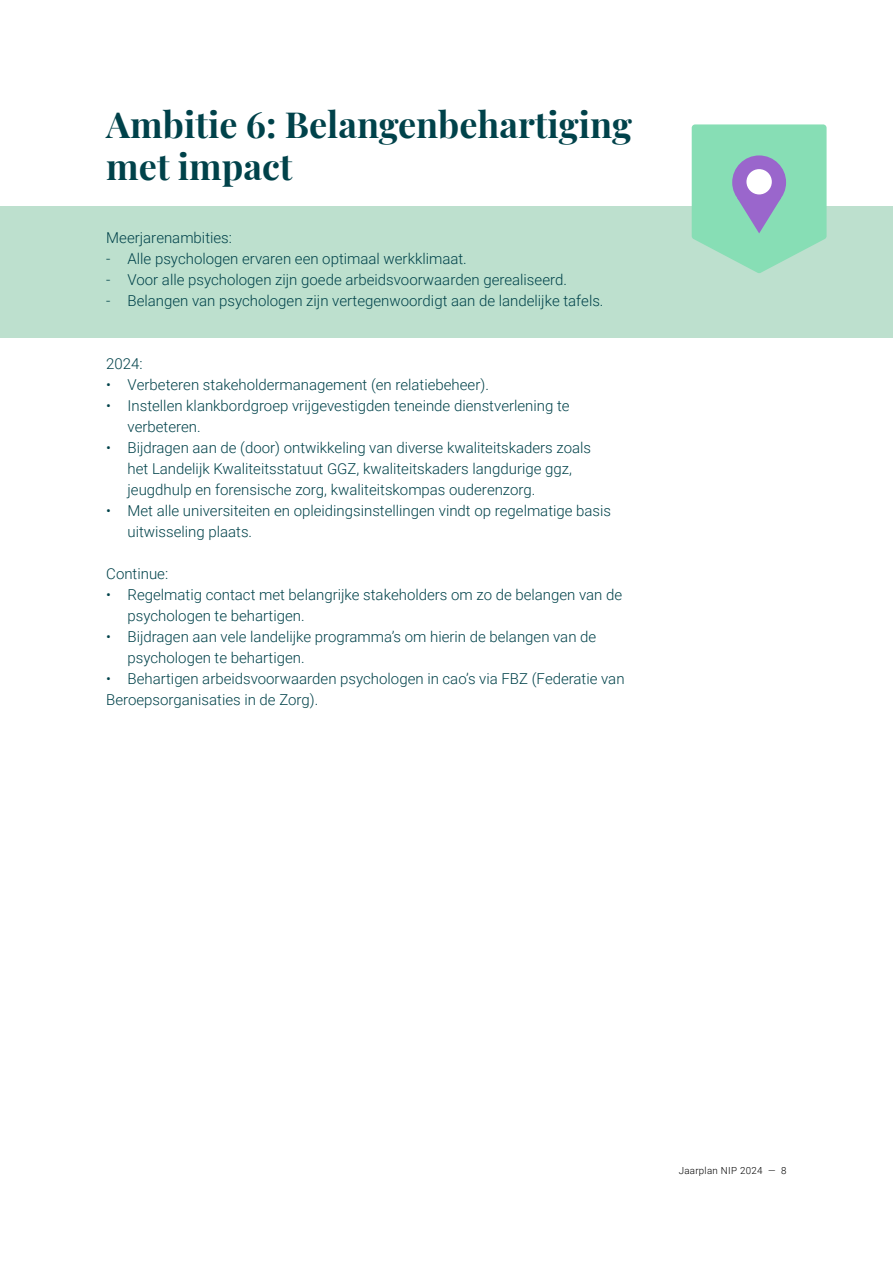
<style>
.page{position:relative;width:893px;height:1263px;background:#fff}
.page>*{position:absolute;margin:0;border:0;box-sizing:border-box;transform-origin:0 0}
.t1{font:700 36px/42px "Playfair Display";color:#00424a}
.t2{font:300 15px/21px "Roboto";color:#00424a}
.t3{font:300 9.75px "Roboto";letter-spacing:.03em;color:#000}
</style>
<div class="page">
<div style="left:0;top:206px;width:893px;height:132px;background:#bde0ce"></div>
<svg style="left:692px;top:124px;width:135px;height:149px;background:#90d1ba"></svg>
<div style="left:746px;top:169px;width:26px;height:25px;background:#fff;border-radius:50%"></div>
<h1 class="t1" style="left:106px;top:106px;width:527px">Ambitie 6: Belangenbehartiging met impact</h1>
<p class="t2" style="left:106px;top:228px;width:127px">Meerjarenambities:</p>
<p class="t2" style="left:106px;top:249px;width:362px">- Alle psychologen ervaren een optimaal werkklimaat.</p>
<p class="t2" style="left:106px;top:270px;width:462px">- Voor alle psychologen zijn goede arbeidsvoorwaarden gerealiseerd.</p>
<p class="t2" style="left:106px;top:291px;width:499px">- Belangen van psychologen zijn vertegenwoordigt aan de landelijke tafels.</p>
<p class="t2" style="left:106px;top:354px;width:38px">2024:</p>
<p class="t2" style="left:106px;top:375px;width:384px">• Verbeteren stakeholdermanagement (en relatiebeheer).</p>
<p class="t2" style="left:128px;top:396px;width:444px;text-indent:-21px">• Instellen klankbordgroep vrijgevestigden teneinde dienstverlening te verbeteren.</p>
<p class="t2" style="left:128px;top:438px;width:465px;text-indent:-21px">• Bijdragen aan de (door) ontwikkeling van diverse kwaliteitskaders zoals het Landelijk Kwaliteitsstatuut GGZ, kwaliteitskaders langdurige ggz, jeugdhulp en forensische zorg, kwaliteitskompas ouderenzorg.</p>
<p class="t2" style="left:128px;top:501px;width:485px;text-indent:-21px">• Met alle universiteiten en opleidingsinstellingen vindt op regelmatige basis uitwisseling plaats.</p>
<p class="t2" style="left:106px;top:564px;width:63px">Continue:</p>
<p class="t2" style="left:128px;top:585px;width:496px;text-indent:-21px">• Regelmatig contact met belangrijke stakeholders om zo de belangen van de psychologen te behartigen.</p>
<p class="t2" style="left:128px;top:627px;width:470px;text-indent:-21px">• Bijdragen aan vele landelijke programma’s om hierin de belangen van de psychologen te behartigen.</p>
<p class="t2" style="left:106px;top:669px;width:520px">• Behartigen arbeidsvoorwaarden psychologen in cao’s via FBZ (Federatie van<br>Beroepsorganisaties in de Zorg).</p>
<p class="t3" style="left:679px;top:1166px;width:109px">Jaarplan NIP 2024 — 8</p>
</div>
